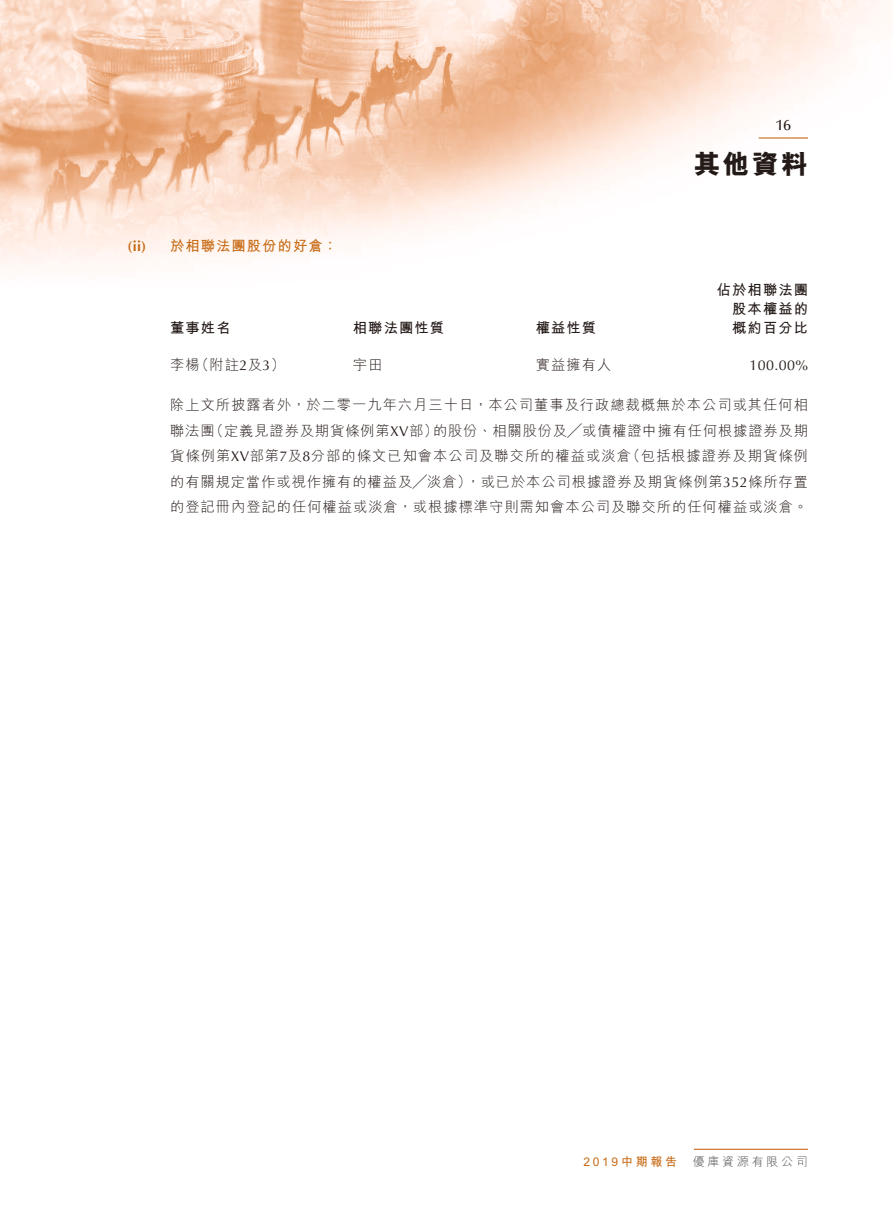
<style>
.page{position:relative;width:893px;height:1212px;background:#fff}
.page>*{position:absolute;margin:0;border:0;box-sizing:border-box;transform-origin:0 0}
.t1{font:800 27px "M Hei HK";color:#231916}
.t2{font:500 15px "Optima LT Std";color:#231916}
.t3{font:300 14.25px/25.5px "M Hei HK";letter-spacing:.07em;color:#231916}
.t4{font:700 14.25px/18.8px "M Hei HK";letter-spacing:.08em;color:#231916;text-align:justify}
.t5{font:700 14.25px "M Hei HK";letter-spacing:.08em;color:#c76a14}
.t6{font:14.25px "Optima LT Std";color:#231916}
.t7{font:700 14.25px "Optima LT Std";color:#c76a14}
.t8{font:300 12px "M Hei HK";letter-spacing:.23em;color:#4d4a4a}
.t9{font:700 12px "M Hei HK";letter-spacing:.23em;color:#c76a14}
.s1{font-family:"Optima LT Std";font-weight:400}
</style>
<div class="page">
<img style="left:0;top:0;width:887px;height:268px">
<hr style="left:694px;top:1149px;width:114px;height:1px;background:#c76a14">
<hr style="left:759px;top:137px;width:49px;height:2px;background:#c76a14">
<p class="t7" style="left:128px;top:238px;width:20px">(ii)</p>
<p class="t5" style="left:170px;top:235px;width:169px">於相聯法團股份的好倉：</p>
<p class="t2" style="left:776px;top:117px;width:17px">16</p>
<h1 class="t1" style="left:693px;top:146px;width:116px">其他資料</h1>
<p class="t4" style="left:732px;top:279px;width:77px;text-indent:-15px">佔於相聯法團股本權益的概約百分比</p>
<p class="t6" style="left:749px;top:357px;width:60px">100.00%</p>
<p class="t4" style="left:536px;top:317px;width:62px">權益性質</p>
<p class="t4" style="left:170px;top:317px;width:62px">董事姓名</p>
<p class="t4" style="left:353px;top:317px;width:93px">相聯法團性質</p>
<p class="t3" style="left:536px;top:352px;width:77px">實益擁有人</p>
<p class="t3" style="left:195px;top:352px;width:92px">（附註 及<span class="s1">2</span> ）<span class="s1">3</span></p>
<p class="t3" style="left:170px;top:352px;width:31px">李楊</p>
<p class="t3" style="left:170px;top:392px;width:639px;text-align:right">除上文所披露者外，於二零一九年六月三十日，本公司董事及行政總裁概無於本公司或其任何相的股份、相關股份及╱或債權證中擁有任何根據證券及期</p>
<p class="t3" style="left:353px;top:352px;width:31px">宇田</p>
<p class="t3" style="left:210px;top:417px;width:230px">（定義見證券及期貨條例第<span class="s1">XV</span>部）</p>
<p class="t3" style="left:170px;top:417px;width:46px">聯法團</p>
<p class="t3" style="left:626px;top:443px;width:183px">（包括根據證券及期貨條例</p>
<p class="t3" style="left:466px;top:443px;width:343px;text-indent:-296px">貨條例第<span class="s1">XV</span>部第 及<span class="s1">7 8</span>分部的條文已知會本公司及聯交所的權益或淡倉<br>，或已於本公司根據證券及期貨條例第<span class="s1">352</span>條所存置</p>
<p class="t3" style="left:170px;top:468px;width:639px">的有關規定當作或視作擁有的權益及╱淡倉）<br>的登記冊內登記的任何權益或淡倉，或根據標準守則需知會本公司及聯交所的任何權益或淡倉。</p>
<p class="t9" style="left:583px;top:1153px;width:95px">2019中期報告</p>
<p class="t8" style="left:693px;top:1153px;width:117px">優庫資源有限公司</p>
</div>
